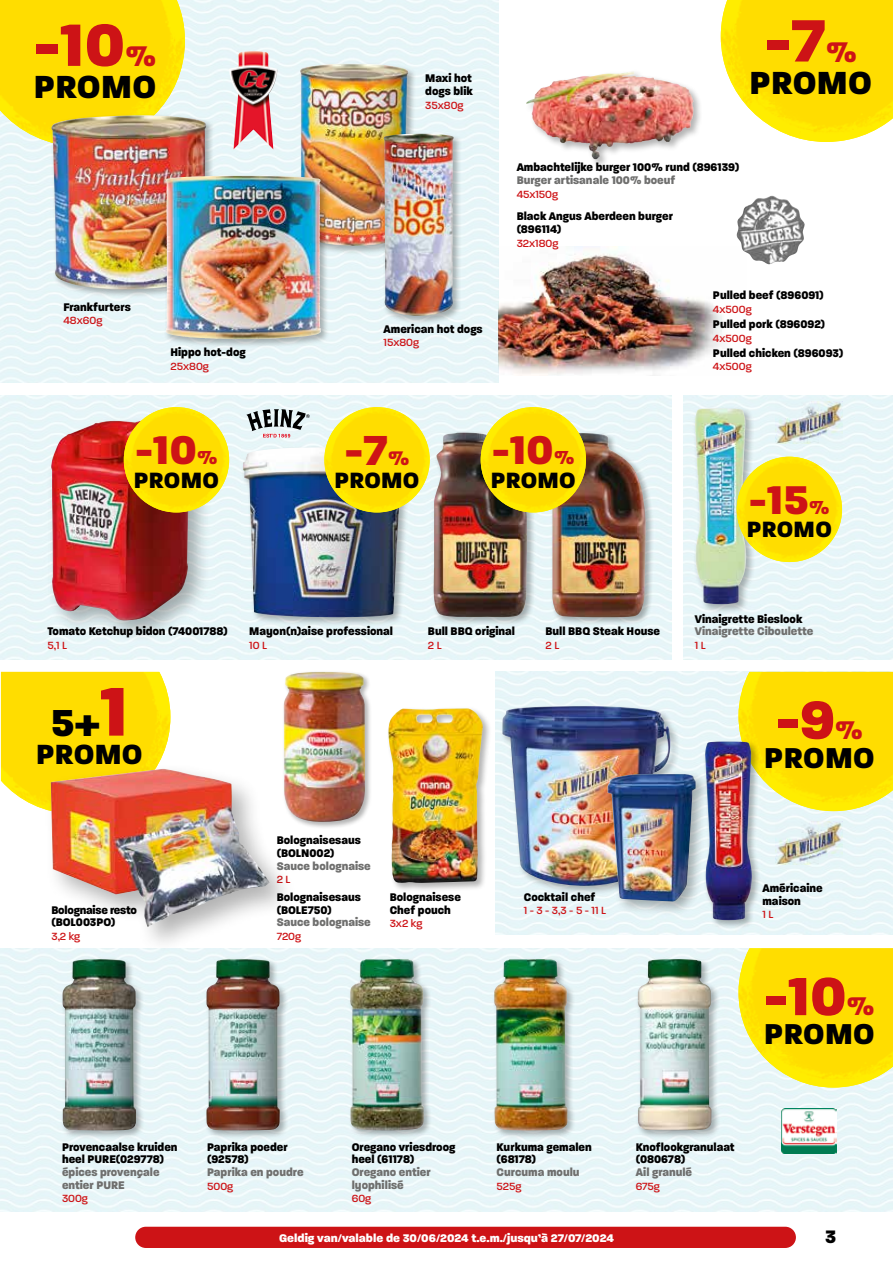
<style>
.page{position:relative;width:893px;height:1263px;background:#fff}
.page>*{position:absolute;margin:0;border:0;box-sizing:border-box;transform-origin:0 0}
.t1{font:800 64.5px "Paralucent";color:#cd1316}
.t2{font:800 58.05px "Paralucent";color:#cd1316}
.t3{font:800 45.3px "Paralucent";color:#cd1316}
.t4{font:800 43.35px "Paralucent";color:#cd1316}
.t5{font:800 40.65px "Paralucent";color:#000}
.t6{font:800 34.5px "Paralucent";letter-spacing:.01em;color:#000}
.t7{font:800 31.05px "Paralucent";letter-spacing:.01em;color:#000}
.t8{font:800 30px "Paralucent";letter-spacing:.01em;color:#000}
.t9{font:800 23.85px "Paralucent";letter-spacing:.01em;color:#000}
.t10{font:800 19.5px "Paralucent";color:#000}
.t11{font:800 12px/12.8px "Paralucent";color:#000;scale:.95 1}
.t12{font:800 12px/12.8px "Paralucent";color:#6f6f6e;scale:.95 1}
.t13{font:800 12px "Paralucent";color:#fff}
.t14{font:800 12px/12.8px "Paralucent";letter-spacing:-.02em;color:#000;scale:.95 1}
.t15{font:500 11.25px "Paralucent";color:#cd1316}
.s1{font-size:30.75px}
.s2{font-size:20.4px}
.s3{font-size:21.3px}
.s4{font-size:74.4px;color:#cd1316}
.s5{font-size:27.6px}
</style>
<div class="page">
<div style="left:135px;top:1227px;width:661px;height:21px;background:#cd1316;border-radius:11px"></div>
<img style="left:499px;top:247px;width:247px;height:128px">
<img style="left:1px;top:395px;width:670px;height:264px">
<img style="left:684px;top:395px;width:209px;height:264px">
<img style="left:0;top:0;width:499px;height:383px">
<img style="left:0;top:948px;width:893px;height:264px">
<div style="left:298px;top:62px;width:119px;height:193px;background:#000;opacity:.3"></div>
<img style="left:298px;top:64px;width:110px;height:182px">
<div style="left:524px;top:69px;width:179px;height:100px;background:#000;opacity:.3"></div>
<img style="left:525px;top:71px;width:109px;height:88px">
<img style="left:0;top:0;width:185px;height:146px">
<div style="left:49px;top:113px;width:167px;height:186px;background:#000;opacity:.3"></div>
<img style="left:51px;top:115px;width:156px;height:174px">
<div style="left:164px;top:174px;width:166px;height:175px;background:#000;opacity:.3"></div>
<img style="left:165px;top:176px;width:69px;height:162px">
<div style="left:382px;top:132px;width:81px;height:193px;background:#000;opacity:.3"></div>
<img style="left:382px;top:134px;width:73px;height:182px">
<img style="left:229px;top:51px;width:48px;height:99px">
<div style="left:46px;top:415px;width:167px;height:228px;background:#000;opacity:.3"></div>
<img style="left:51px;top:421px;width:139px;height:199px">
<img style="left:124px;top:407px;width:105px;height:105px;border-radius:53px">
<div style="left:241px;top:445px;width:174px;height:182px;background:#000;opacity:.3"></div>
<img style="left:243px;top:447px;width:163px;height:170px">
<img style="left:324px;top:407px;width:106px;height:105px;border-radius:53px">
<div style="left:432px;top:431px;width:104px;height:195px;background:#000;opacity:.3"></div>
<img style="left:434px;top:433px;width:93px;height:186px">
<img style="left:721px;top:0;width:172px;height:142px">
<img style="left:737px;top:196px;width:34px;height:45px">
<div style="left:551px;top:431px;width:103px;height:195px;background:#000;opacity:.3"></div>
<img style="left:552px;top:433px;width:94px;height:184px">
<img style="left:481px;top:407px;width:105px;height:105px;border-radius:53px">
<svg style="left:246px;top:409px;width:64px;height:28px;background:#a2a6a8"></svg>
<div style="left:387px;top:706px;width:104px;height:186px;background:#000;opacity:.3"></div>
<img style="left:388px;top:708px;width:95px;height:175px">
<div style="left:282px;top:670px;width:90px;height:159px;background:#000;opacity:.3"></div>
<img style="left:283px;top:672px;width:82px;height:150px">
<img style="left:1px;top:672px;width:169px;height:137px">
<div style="left:44px;top:762px;width:254px;height:193px;background:#000;opacity:.3"></div>
<img style="left:51px;top:769px;width:219px;height:158px">
<div style="left:500px;top:704px;width:180px;height:191px;background:#000;opacity:.3"></div>
<img style="left:502px;top:706px;width:170px;height:181px">
<div style="left:604px;top:770px;width:107px;height:147px;background:#000;opacity:.3"></div>
<img style="left:607px;top:774px;width:89px;height:127px">
<div style="left:693px;top:406px;width:63px;height:208px;background:#000;opacity:.3"></div>
<img style="left:695px;top:408px;width:51px;height:196px">
<img style="left:737px;top:457px;width:105px;height:105px;border-radius:53px">
<img style="left:775px;top:401px;width:67px;height:43px">
<img style="left:775px;top:822px;width:67px;height:43px">
<img style="left:738px;top:672px;width:155px;height:139px">
<img style="left:738px;top:948px;width:155px;height:139px">
<div style="left:703px;top:740px;width:58px;height:189px;background:#000;opacity:.3"></div>
<img style="left:705px;top:741px;width:47px;height:179px">
<div style="left:635px;top:957px;width:85px;height:182px;background:#000;opacity:.3"></div>
<img style="left:637px;top:959px;width:74px;height:171px">
<div style="left:60px;top:957px;width:85px;height:182px;background:#000;opacity:.3"></div>
<img style="left:62px;top:959px;width:74px;height:171px">
<div style="left:204px;top:957px;width:84px;height:182px;background:#000;opacity:.3"></div>
<img style="left:206px;top:959px;width:74px;height:171px">
<div style="left:492px;top:957px;width:84px;height:182px;background:#000;opacity:.3"></div>
<img style="left:494px;top:959px;width:73px;height:172px">
<div style="left:348px;top:957px;width:84px;height:182px;background:#000;opacity:.3"></div>
<img style="left:360px;top:959px;width:46px;height:22px">
<img style="left:781px;top:1108px;width:55px;height:45px">
<h1 class="t1" style="left:34px;top:6px;width:124px">-10<span class="s1">%</span></h1>
<h3 class="t6" style="left:34px;top:66px;width:124px">PROMO</h3>
<p class="t11" style="left:63px;top:301px;width:72px">Frankfurters</p>
<p class="t15" style="left:63px;top:314px;width:41px">48x60g</p>
<p class="t11" style="left:170px;top:346px;width:81px">Hippo hot-dog</p>
<p class="t15" style="left:170px;top:359px;width:40px">25x80g</p>
<h3 class="t4" style="left:135px;top:424px;width:84px">-10<span class="s2">%</span></h3>
<h3 class="t9" style="left:134px;top:465px;width:86px">PROMO</h3>
<p class="t11" style="left:425px;top:72px;width:52px">Maxi hot dogs blik</p>
<p class="t15" style="left:425px;top:98px;width:40px">35x80g</p>
<p class="t11" style="left:384px;top:322px;width:106px">American hot dogs</p>
<p class="t15" style="left:384px;top:336px;width:37px">15x80g</p>
<h1 class="t1" style="left:765px;top:2px;width:94px">-7<span class="s1">%</span></h1>
<h3 class="t6" style="left:749px;top:61px;width:124px">PROMO</h3>
<p class="t11" style="left:517px;top:161px;width:236px">Ambachtelijke burger 100% rund (896139)</p>
<p class="t12" style="left:517px;top:174px;width:169px">Burger artisanale 100% boeuf</p>
<p class="t15" style="left:517px;top:187px;width:43px">45x150g</p>
<p class="t11" style="left:517px;top:210px;width:166px">Black Angus Aberdeen burger (896114)</p>
<p class="t15" style="left:517px;top:236px;width:43px">32x180g</p>
<p class="t11" style="left:713px;top:289px;width:118px">Pulled beef (896091)</p>
<p class="t15" style="left:713px;top:303px;width:40px">4x500g</p>
<p class="t11" style="left:713px;top:318px;width:120px">Pulled pork (896092)</p>
<p class="t15" style="left:713px;top:331px;width:40px">4x500g</p>
<p class="t11" style="left:713px;top:347px;width:139px">Pulled chicken (896093)</p>
<p class="t15" style="left:713px;top:360px;width:40px">4x500g</p>
<h3 class="t3" style="left:345px;top:423px;width:66px">-7<span class="s3">%</span></h3>
<h3 class="t9" style="left:335px;top:465px;width:86px">PROMO</h3>
<h3 class="t4" style="left:492px;top:424px;width:84px">-10<span class="s2">%</span></h3>
<h3 class="t9" style="left:491px;top:465px;width:86px">PROMO</h3>
<h3 class="t4" style="left:749px;top:473px;width:82px">-15<span class="s2">%</span></h3>
<h3 class="t9" style="left:747px;top:515px;width:86px">PROMO</h3>
<p class="t11" style="left:48px;top:625px;width:191px">Tomato Ketchup bidon (74001788)</p>
<p class="t15" style="left:48px;top:639px;width:21px">5,1 L</p>
<h3 class="t5" style="left:51px;top:698px;width:78px">5+<span class="s4">1</span></h3>
<h3 class="t8" style="left:36px;top:736px;width:108px">PROMO</h3>
<p class="t11" style="left:249px;top:625px;width:153px">Mayon(n)aise professional</p>
<p class="t15" style="left:249px;top:639px;width:19px">10 L</p>
<p class="t11" style="left:428px;top:625px;width:93px">Bull BBQ original</p>
<p class="t15" style="left:428px;top:639px;width:15px">2 L</p>
<p class="t11" style="left:545px;top:625px;width:122px">Bull BBQ Steak House</p>
<p class="t15" style="left:545px;top:639px;width:15px">2 L</p>
<p class="t14" style="left:51px;top:903px;width:92px">Bolognaise resto (BOL003PO)</p>
<p class="t15" style="left:51px;top:930px;width:30px">3,2 kg</p>
<p class="t11" style="left:277px;top:834px;width:90px">Bolognaisesaus (BOLN002)</p>
<p class="t12" style="left:277px;top:859px;width:101px">Sauce bolognaise</p>
<p class="t15" style="left:277px;top:873px;width:15px">2 L</p>
<p class="t11" style="left:277px;top:891px;width:90px">Bolognaisesaus (BOLE750)</p>
<p class="t12" style="left:277px;top:916px;width:101px">Sauce bolognaise</p>
<p class="t15" style="left:277px;top:930px;width:26px">720g</p>
<p class="t11" style="left:390px;top:891px;width:76px">Bolognaisese<br>Chef pouch</p>
<p class="t15" style="left:390px;top:917px;width:34px">3x2 kg</p>
<p class="t11" style="left:524px;top:891px;width:77px">Cocktail chef</p>
<p class="t15" style="left:524px;top:904px;width:84px">1 - 3 - 3,3 - 5 - 11 L</p>
<p class="t11" style="left:695px;top:612px;width:115px">Vinaigrette Bieslook</p>
<p class="t12" style="left:695px;top:625px;width:126px">Vinaigrette Ciboulette</p>
<p class="t15" style="left:695px;top:639px;width:12px">1 L</p>
<h2 class="t2" style="left:776px;top:685px;width:89px">-9<span class="s5">%</span></h2>
<h3 class="t7" style="left:764px;top:739px;width:112px">PROMO</h3>
<p class="t11" style="left:762px;top:882px;width:65px">Américaine maison</p>
<p class="t15" style="left:762px;top:908px;width:12px">1 L</p>
<h2 class="t2" style="left:764px;top:961px;width:112px">-10<span class="s5">%</span></h2>
<h3 class="t7" style="left:764px;top:1015px;width:112px">PROMO</h3>
<p class="t11" style="left:62px;top:1140px;width:123px">Provencaalse kruiden heel PURE(029778)</p>
<p class="t12" style="left:62px;top:1166px;width:104px">épices provençale entier PURE</p>
<p class="t15" style="left:62px;top:1192px;width:27px">300g</p>
<p class="t11" style="left:207px;top:1140px;width:86px">Paprika poeder (92578)</p>
<p class="t12" style="left:207px;top:1166px;width:103px">Paprika en poudre</p>
<p class="t15" style="left:207px;top:1179px;width:28px">500g</p>
<p class="t11" style="left:352px;top:1140px;width:111px">Oregano vriesdroog heel (61178)</p>
<p class="t12" style="left:352px;top:1166px;width:85px">Oregano entier lyophilisé</p>
<p class="t15" style="left:352px;top:1192px;width:21px">60g</p>
<p class="t11" style="left:497px;top:1140px;width:102px">Kurkuma gemalen (68178)</p>
<p class="t12" style="left:497px;top:1166px;width:89px">Curcuma moulu</p>
<p class="t15" style="left:497px;top:1179px;width:26px">525g</p>
<p class="t11" style="left:636px;top:1140px;width:106px">Knoflookgranulaat (080678)</p>
<p class="t12" style="left:636px;top:1166px;width:61px">Ail granulé</p>
<p class="t15" style="left:636px;top:1179px;width:26px">675g</p>
<p class="t13" style="left:279px;top:1231px;width:336px">Geldig van/valable de 30/06/2024 t.e.m./jusqu’à 27/07/2024</p>
<h3 class="t10" style="left:825px;top:1225px;width:13px">3</h3>
</div>
